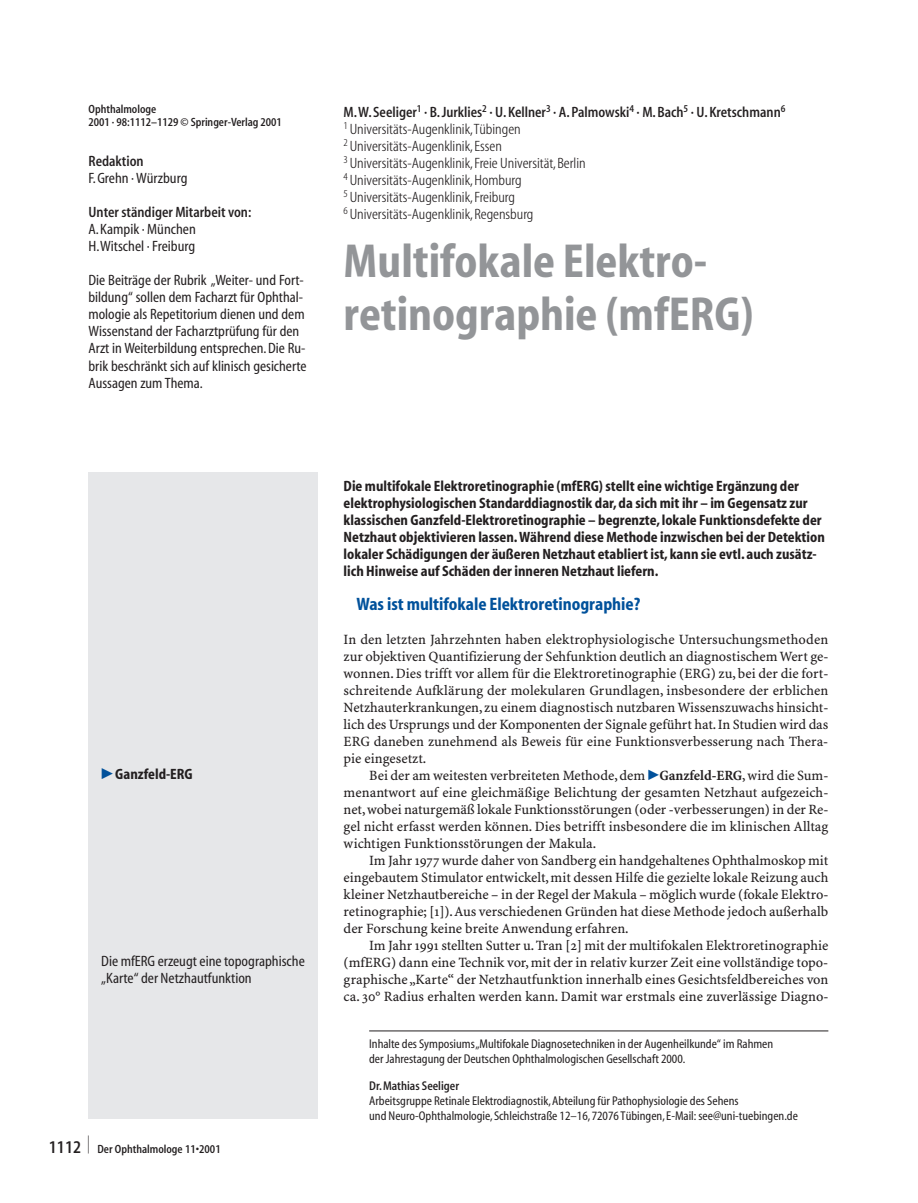
<style>
.page{position:relative;width:918px;height:1203px;background:#fff}
.page>*{position:absolute;margin:0;border:0;box-sizing:border-box;transform-origin:0 0}
.t1{font:700 condensed 48px/52.8px "S Myriad";color:#939598}
.t2{font:700 condensed 18px "S Myriad";color:#01519b}
.t3{font:600 condensed 18px "S Myriad";color:#231f20;scale:.38 1}
.t4{font:700 condensed 15px/17px "S Myriad";color:#231f20}
.t5{font:condensed 15px/17px "S Myriad";color:#231f20}
.t6{font:300 condensed 15px/17px "S Myriad";color:#231f20}
.t7{font:600 condensed 15px "S Myriad";color:#231f20}
.t8{font:14.25px/17px "S Minion Plus";color:#231f20;text-align:justify}
.t9{font:condensed 12.75px/15px "S Myriad";color:#231f20}
.t10{font:600 condensed 12.75px "S Myriad";color:#231f20}
.t11{font:600 condensed 12px/12.8px "S Myriad";color:#231f20}
.s1{font-family:"Mathematical Pi Six";font-weight:400;font-stretch:normal;color:#01519b}
.s2{font-size:18px}
.s3{font-weight:600}
.s4{font-family:"Mathematical Pi Six";color:#01519b}
.s5{font-weight:700}
</style>
<div class="page">
<div style="left:89px;top:473px;width:229px;height:646px;background:#e6e7e9"></div>
<hr style="left:369px;top:1031px;width:459px;height:1px;background:#231f20">
<p class="t11" style="left:89px;top:104px;width:195px">Ophthalmologe<br>2001 · 98:1112–1129 © Springer-Verlag 2001</p>
<p class="t7" style="left:89px;top:156px;width:57px">Redaktion</p>
<p class="t5" style="left:89px;top:170px;width:100px">F.Grehn · Würzburg</p>
<p class="t7" style="left:89px;top:207px;width:164px">Unter ständiger Mitarbeit von:</p>
<p class="t5" style="left:89px;top:221px;width:109px">A.Kampik · München<br>H.Witschel · Freiburg</p>
<p class="t5" style="left:89px;top:272px;width:220px">Die Beiträge der Rubrik „Weiter- und Fort&shy;bildung“ sollen dem Facharzt für Ophthal&shy;mologie als Repetitorium dienen und dem Wissenstand der Facharztprüfung für den Arzt in Weiterbildung entsprechen. Die Ru&shy;brik beschränkt sich auf klinisch gesicherte Aussagen zum Thema.</p>
<p class="t4" style="left:101px;top:767px;width:93px"><span class="s1">-</span>Ganzfeld-ERG</p>
<p class="t5" style="left:101px;top:952px;width:205px">Die mfERG erzeugt eine topographische „Karte“ der Netzhautfunktion</p>
<p class="t3" style="left:88px;top:1136px;width:5px">|</p>
<p class="t11" style="left:49px;top:1144px;width:173px"><span class="s2">1112</span> Der Ophthalmologe 11•2001</p>
<p class="t6" style="left:344px;top:104px;width:443px"><span class="s3">M.W.Seeliger</span><sup>1</sup> <span class="s3">· B.Jurklies</span><sup>2</sup> <span class="s3">· U.Kellner</span><sup>3</sup> <span class="s3">· A.Palmowski</span><sup>4</sup> <span class="s3">· M.Bach</span><sup>5</sup> <span class="s3">· U.Kretschmann</span><sup>6<br></sup><sup>1</sup> Universitäts-Augenklinik,Tübingen<br><sup>2</sup> Universitäts-Augenklinik,Essen<br><sup>3</sup> Universitäts-Augenklinik,Freie Universität,Berlin<br><sup>4</sup> Universitäts-Augenklinik,Homburg<br><sup>5</sup> Universitäts-Augenklinik,Freiburg<br><sup>6</sup> Universitäts-Augenklinik,Regensburg</p>
<h1 class="t1" style="left:344px;top:239px;width:412px">Multifokale Elektro&shy;retinographie (mfERG)</h1>
<p class="t4" style="left:344px;top:479px;width:483px">Die multifokale Elektroretinographie (mfERG) stellt eine wichtige Ergänzung der elektrophysiologischen Standarddiagnostik dar, da sich mit ihr – im Gegensatz zur klassischen Ganzfeld-Elektroretinographie – begrenzte, lokale Funktionsdefekte der Netzhaut objektivieren lassen.Während diese Methode inzwischen bei der Detektion lokaler Schädigungen der äußeren Netzhaut etabliert ist, kann sie evtl. auch zusätz&shy;lich Hinweise auf Schäden der inneren Netzhaut liefern.</p>
<p class="t2" style="left:356px;top:598px;width:286px">Was ist multifokale Elektroretinographie?</p>
<p class="t8" style="left:344px;top:632px;width:486px">In den letzten Jahrzehnten haben elektrophysiologische Untersuchungsmethoden zur objektiven Quantifizierung der Sehfunktion deutlich an diagnostischem Wert ge&shy;wonnen. Dies trifft vor allem für die Elektroretinographie (ERG) zu, bei der die fort&shy;schreitende Aufklärung der molekularen Grundlagen, insbesondere der erblichen Netzhauterkrankungen, zu einem diagnostisch nutzbaren Wissenszuwachs hinsicht&shy;lich des Ursprungs und der Komponenten der Signale geführt hat.In Studien wird das ERG daneben zunehmend als Beweis für eine Funktionsverbesserung nach Thera&shy;pie eingesetzt.</p>
<p class="t8" style="left:344px;top:768px;width:486px;text-indent:26px">Bei der am weitesten verbreiteten Methode, dem <span class="s4">-</span><span class="s5">Ganzfeld-ERG</span>, wird die Sum&shy;menantwort auf eine gleichmäßige Belichtung der gesamten Netzhaut aufgezeich&shy;net, wobei naturgemäß lokale Funktionsstörungen (oder -verbesserungen) in der Re&shy;gel nicht erfasst werden können. Dies betrifft insbesondere die im klinischen Alltag wichtigen Funktionsstörungen der Makula.</p>
<p class="t8" style="left:344px;top:853px;width:486px;text-indent:26px">Im Jahr 1977 wurde daher von Sandberg ein handgehaltenes Ophthalmoskop mit eingebautem Stimulator entwickelt, mit dessen Hilfe die gezielte lokale Reizung auch kleiner Netzhautbereiche – in der Regel der Makula – möglich wurde (fokale Elektro&shy;retinographie; [1]).Aus verschiedenen Gründen hat diese Methode jedoch außerhalb der Forschung keine breite Anwendung erfahren.</p>
<p class="t8" style="left:344px;top:938px;width:486px;text-indent:26px">Im Jahr 1991 stellten Sutter u. Tran [2] mit der multifokalen Elektroretinographie (mfERG) dann eine Technik vor, mit der in relativ kurzer Zeit eine vollständige topo&shy;graphische „Karte“ der Netzhautfunktion innerhalb eines Gesichtsfeldbereiches von ca. 30° Radius erhalten werden kann. Damit war erstmals eine zuverlässige Diagno-</p>
<p class="t9" style="left:369px;top:1036px;width:406px">Inhalte des Symposiums „Multifokale Diagnosetechniken in der Augenheilkunde“ im Rahmen der Jahrestagung der Deutschen Ophthalmologischen Gesellschaft 2000.</p>
<p class="t10" style="left:369px;top:1081px;width:91px">Dr.Mathias Seeliger</p>
<p class="t9" style="left:369px;top:1093px;width:430px">Arbeitsgruppe Retinale Elektrodiagnostik,Abteilung für Pathophysiologie des Sehens<br>und Neuro-Ophthalmologie,Schleichstraße 12–16,72076 Tübingen,E-Mail: see@uni-tuebingen.de</p>
</div>
